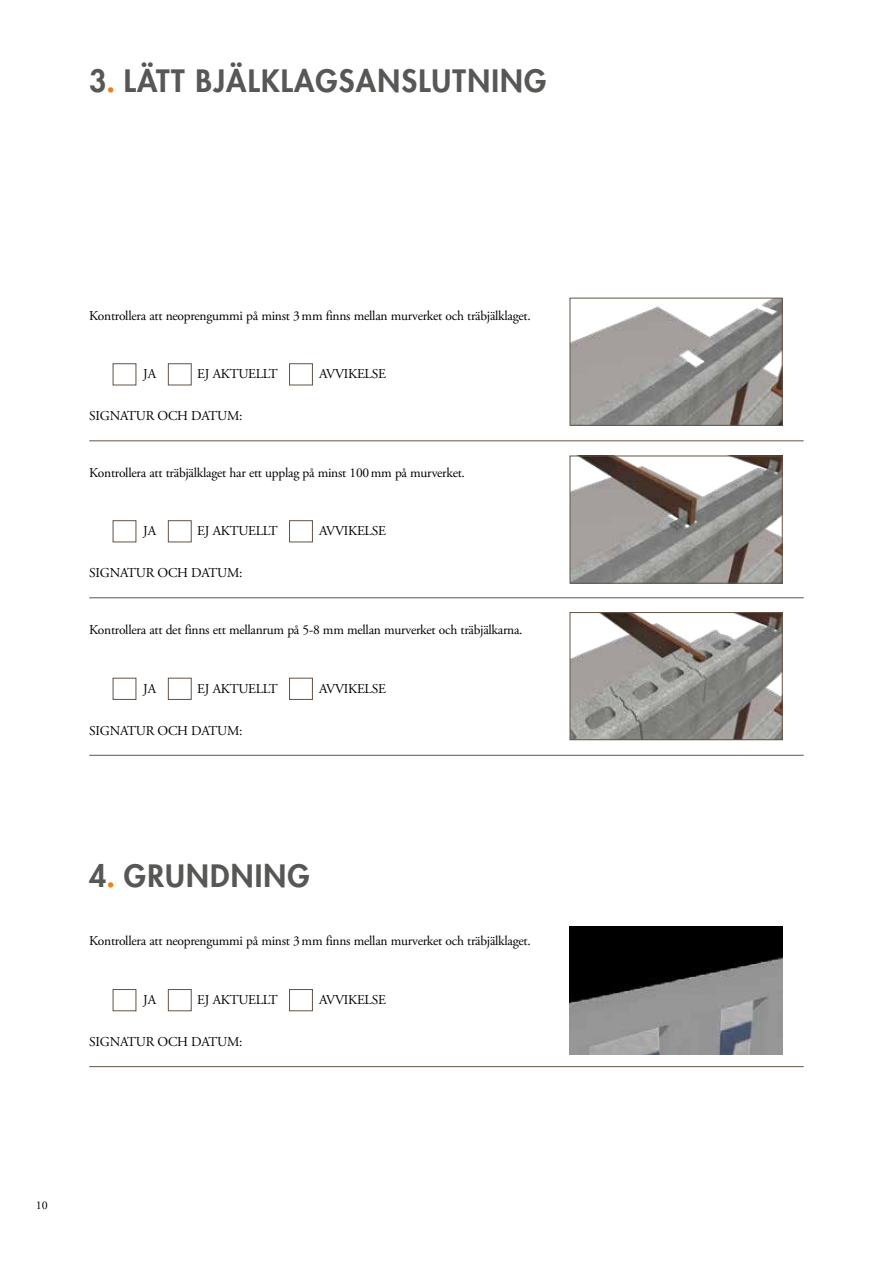
<style>
.page{position:relative;width:893px;height:1263px;background:#fff}
.page>*{position:absolute;margin:0;border:0;box-sizing:border-box;transform-origin:0 0}
.t1{font:800 30px "Futura Std";letter-spacing:.04em;color:#575756}
.t2{font:13.5px "Adobe Garamond Pro";letter-spacing:-.02em;color:#000}
.t3{font:12px "Adobe Garamond Pro";color:#000}
.s1{color:#ef7e13}
</style>
<div class="page">
<img style="left:572px;top:300px;width:208px;height:123px">
<div style="left:570px;top:298px;width:212px;height:127px;border:1px solid #625446"></div>
<img style="left:572px;top:458px;width:208px;height:123px">
<div style="left:570px;top:456px;width:212px;height:127px;border:1px solid #625446"></div>
<img style="left:572px;top:614px;width:208px;height:124px">
<div style="left:570px;top:612px;width:212px;height:128px;border:1px solid #625446"></div>
<img style="left:570px;top:927px;width:212px;height:127px">
<hr style="left:89px;top:441px;width:715px;height:1px;background:#625446">
<div style="left:113px;top:363px;width:23px;height:22px;border:1px solid #625446"></div>
<div style="left:168px;top:363px;width:24px;height:22px;border:1px solid #625446"></div>
<div style="left:289px;top:363px;width:24px;height:22px;border:1px solid #625446"></div>
<hr style="left:89px;top:597px;width:715px;height:1px;background:#625446">
<div style="left:113px;top:520px;width:23px;height:22px;border:1px solid #625446"></div>
<div style="left:168px;top:520px;width:24px;height:22px;border:1px solid #625446"></div>
<div style="left:289px;top:520px;width:24px;height:22px;border:1px solid #625446"></div>
<hr style="left:89px;top:755px;width:715px;height:1px;background:#625446">
<div style="left:113px;top:678px;width:23px;height:22px;border:1px solid #625446"></div>
<div style="left:168px;top:678px;width:24px;height:22px;border:1px solid #625446"></div>
<div style="left:289px;top:678px;width:24px;height:22px;border:1px solid #625446"></div>
<hr style="left:89px;top:1066px;width:715px;height:1px;background:#625446">
<div style="left:113px;top:989px;width:23px;height:22px;border:1px solid #625446"></div>
<div style="left:168px;top:989px;width:24px;height:22px;border:1px solid #625446"></div>
<div style="left:289px;top:989px;width:24px;height:22px;border:1px solid #625446"></div>
<h1 class="t1" style="left:89px;top:62px;width:458px">3<span class="s1">.</span> LÄTT BJÄLKLAGSANSLUTNING</h1>
<p class="t2" style="left:89px;top:307px;width:443px">Kontrollera att neoprengummi på minst 3mm finns mellan murverket och träbjälklaget.</p>
<p class="t2" style="left:143px;top:366px;width:14px">JA</p>
<p class="t2" style="left:197px;top:366px;width:82px">EJ AKTUELLT</p>
<p class="t2" style="left:319px;top:366px;width:68px">AVVIKELSE</p>
<p class="t2" style="left:89px;top:408px;width:155px">SIGNATUR OCH DATUM:</p>
<p class="t2" style="left:89px;top:464px;width:377px">Kontrollera att träbjälklaget har ett upplag på minst 100mm på murverket.</p>
<p class="t2" style="left:143px;top:523px;width:14px">JA</p>
<p class="t2" style="left:197px;top:523px;width:82px">EJ AKTUELLT</p>
<p class="t2" style="left:319px;top:523px;width:68px">AVVIKELSE</p>
<p class="t2" style="left:89px;top:565px;width:155px">SIGNATUR OCH DATUM:</p>
<p class="t2" style="left:89px;top:622px;width:435px">Kontrollera att det finns ett mellanrum på 5-8 mm mellan murverket och träbjälkarna.</p>
<p class="t2" style="left:143px;top:680px;width:14px">JA</p>
<p class="t2" style="left:197px;top:680px;width:82px">EJ AKTUELLT</p>
<p class="t2" style="left:319px;top:680px;width:68px">AVVIKELSE</p>
<p class="t2" style="left:89px;top:722px;width:155px">SIGNATUR OCH DATUM:</p>
<h1 class="t1" style="left:89px;top:857px;width:222px">4<span class="s1">.</span> GRUNDNING</h1>
<p class="t2" style="left:89px;top:933px;width:443px">Kontrollera att neoprengummi på minst 3mm finns mellan murverket och träbjälklaget.</p>
<p class="t2" style="left:143px;top:991px;width:14px">JA</p>
<p class="t2" style="left:197px;top:991px;width:82px">EJ AKTUELLT</p>
<p class="t2" style="left:319px;top:991px;width:68px">AVVIKELSE</p>
<p class="t2" style="left:89px;top:1033px;width:155px">SIGNATUR OCH DATUM:</p>
<p class="t3" style="left:36px;top:1197px;width:13px">10</p>
</div>
